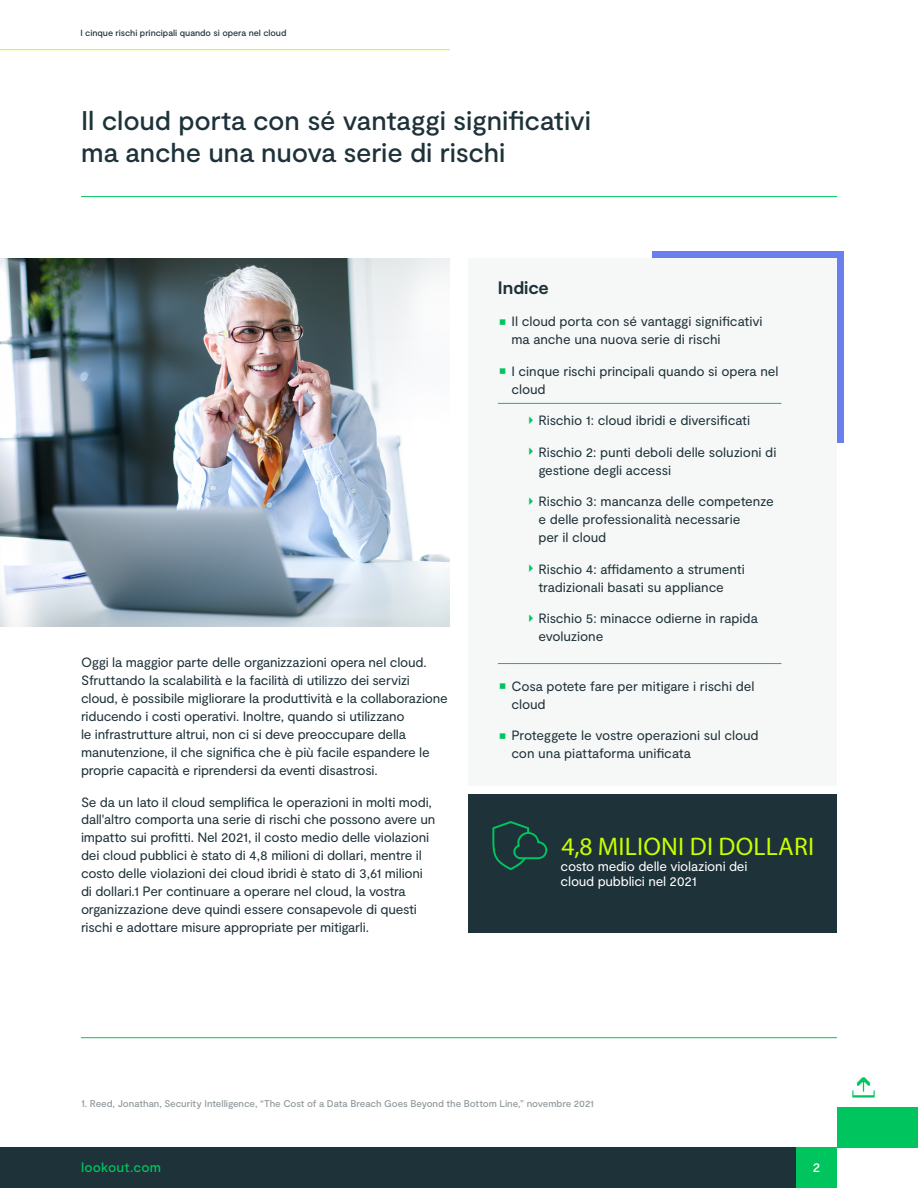
<style>
.page{position:relative;width:918px;height:1188px;background:#fff}
.page>*{position:absolute;margin:0;border:0;box-sizing:border-box;transform-origin:0 0}
.t1{font:500 27px/32.4px "Moderat";letter-spacing:-.005em;color:#1e3239}
.t2{font:25.5px "Myriad Pro";letter-spacing:.01em;color:#c8ff00}
.t3{font:700 18px "Moderat";letter-spacing:-.005em;color:#1e3239}
.t4{font:13.5px/18px "Moderat";letter-spacing:-.015em;color:#1e3239}
.t5{font:13.5px/15px "Moderat";letter-spacing:-.015em;color:#fff}
.t6{font:500 13.5px "Moderat";letter-spacing:.015em;color:#00c55f}
.t7{font:500 13.5px "Moderat";color:#fff}
.t8{font:500 9.75px "Moderat";letter-spacing:-.01em;color:#8f989c}
.t9{font:500 9px "Moderat";letter-spacing:-.005em;color:#1e3239}
</style>
<div class="page">
<img style="left:0;top:258px;width:450px;height:368px">
<img style="left:852px;top:1077px;width:23px;height:21px">
<div style="left:468px;top:794px;width:369px;height:139px;background:#1e3239"></div>
<div style="left:652px;top:251px;width:192px;height:192px;background:#6a7eed"></div>
<div style="left:468px;top:258px;width:369px;height:527px;background:#f6f7f7"></div>
<hr style="left:81px;top:196px;width:756px;height:1px;background:#00c55f">
<hr style="left:498px;top:403px;width:283px;height:1px;background:#00c55f">
<hr style="left:498px;top:663px;width:283px;height:1px;background:#00c55f">
<svg style="left:492px;top:821px;width:55px;height:49px"></svg>
<hr style="left:81px;top:1037px;width:756px;height:1px;background:#00c55f">
<hr style="left:0;top:49px;width:450px;height:1px;background:#c8ff00">
<div style="left:0;top:1148px;width:796px;height:40px;background:#1e3239"></div>
<div style="left:796px;top:1148px;width:41px;height:40px;background:#00c55f"></div>
<div style="left:837px;top:1107px;width:81px;height:41px;background:#00c55f"></div>
<p class="t9" style="left:80px;top:27px;width:208px">I cinque rischi principali quando si opera nel cloud</p>
<h1 class="t1" style="left:81px;top:105px;width:511px">Il cloud porta con sé vantaggi significativi ma anche una nuova serie di rischi</h1>
<p class="t4" style="left:81px;top:654px;width:368px">Oggi la maggior parte delle organizzazioni opera nel cloud.<br>Sfruttando la scalabilità e la facilità di utilizzo dei servizi cloud, è possibile migliorare la produttività e la collaborazione riducendo i costi operativi. Inoltre, quando si utilizzano<br>le infrastrutture altrui, non ci si deve preoccupare della manutenzione, il che significa che è più facile espandere le proprie capacità e riprendersi da eventi disastrosi.</p>
<p class="t4" style="left:81px;top:793px;width:356px">Se da un lato il cloud semplifica le operazioni in molti modi, dall'altro comporta una serie di rischi che possono avere un impatto sui profitti. Nel 2021, il costo medio delle violazioni dei cloud pubblici è stato di 4,8 milioni di dollari, mentre il costo delle violazioni dei cloud ibridi è stato di 3,61 milioni di dollari.1 Per continuare a operare nel cloud, la vostra organizzazione deve quindi essere consapevole di questi rischi e adottare misure appropriate per mitigarli.</p>
<h3 class="t3" style="left:498px;top:278px;width:53px">Indice</h3>
<p class="t4" style="left:511px;top:313px;width:253px">Il cloud porta con sé vantaggi significativi ma anche una nuova serie di rischi</p>
<p class="t4" style="left:511px;top:363px;width:269px">I cinque rischi principali quando si opera nel cloud</p>
<p class="t4" style="left:538px;top:412px;width:213px">Rischio 1: cloud ibridi e diversificati</p>
<p class="t4" style="left:538px;top:444px;width:239px">Rischio 2: punti deboli delle soluzioni di gestione degli accessi</p>
<p class="t4" style="left:538px;top:493px;width:237px">Rischio 3: mancanza delle competenze e delle professionalità necessarie<br>per il cloud</p>
<p class="t4" style="left:538px;top:561px;width:208px">Rischio 4: affidamento a strumenti tradizionali basati su appliance</p>
<p class="t4" style="left:538px;top:610px;width:221px">Rischio 5: minacce odierne in rapida evoluzione</p>
<p class="t4" style="left:511px;top:678px;width:245px">Cosa potete fare per mitigare i rischi del cloud</p>
<p class="t4" style="left:511px;top:727px;width:249px">Proteggete le vostre operazioni sul cloud con una piattaforma unificata</p>
<h2 class="t2" style="left:562px;top:831px;width:254px">4,8 MILIONI DI DOLLARI</h2>
<p class="t5" style="left:561px;top:859px;width:188px">costo medio delle violazioni dei cloud pubblici nel 2021</p>
<p class="t8" style="left:81px;top:1098px;width:514px">1. Reed, Jonathan, Security Intelligence, “The Cost of a Data Breach Goes Beyond the Bottom Line,” novembre 2021</p>
<p class="t6" style="left:81px;top:1159px;width:82px">lookout.com</p>
<p class="t7" style="left:813px;top:1159px;width:9px">2</p>
</div>
